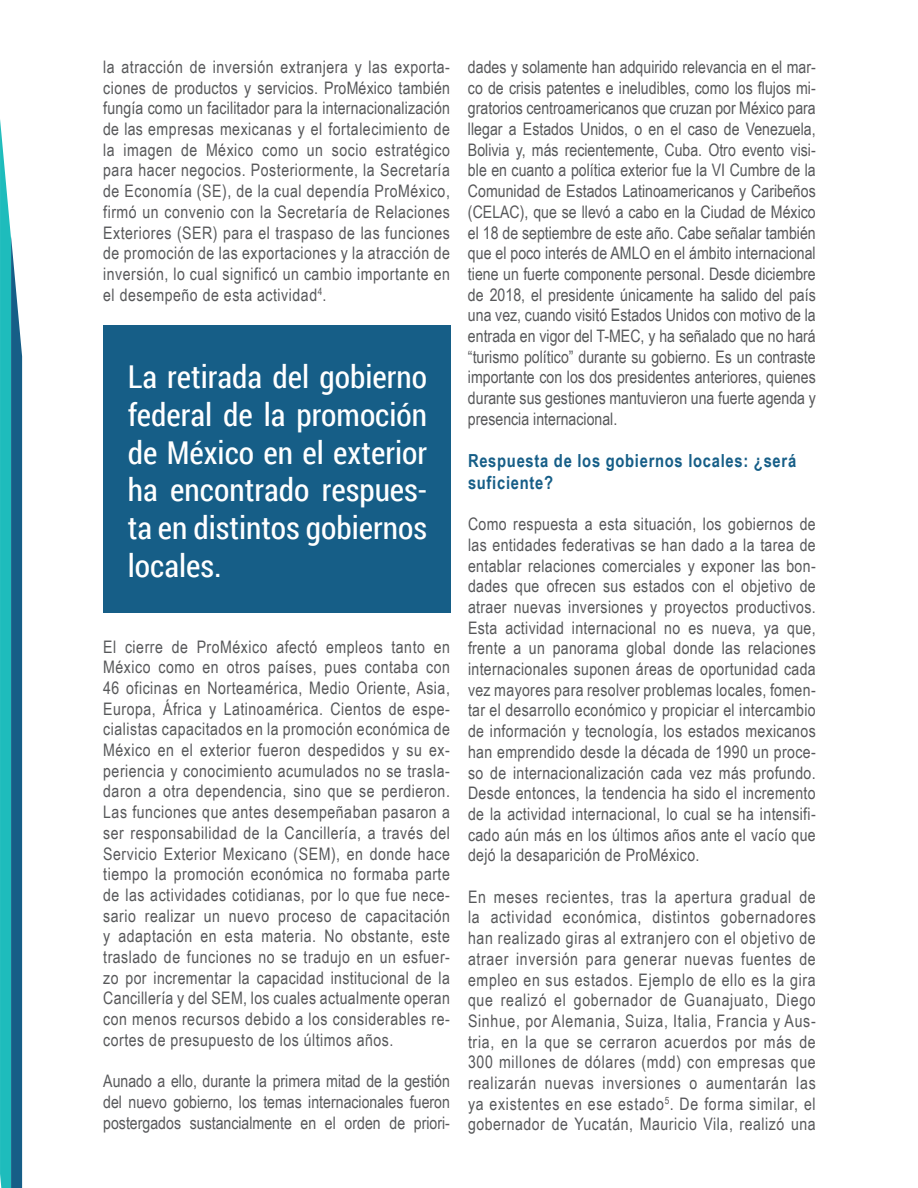
<style>
.page{position:relative;width:918px;height:1188px;background:#fff}
.page>*{position:absolute;margin:0;border:0;box-sizing:border-box;transform-origin:0 0}
.t1{font:31.5px/37.8px "Roboto Condensed";color:#fff;text-align:justify}
.t2{font:700 18px/21.6px "Arial Narrow";letter-spacing:.04em;color:#165e87}
.t3{font:17.25px/20.7px "Arial Narrow";letter-spacing:.02em;color:#57585a;text-align:justify}
</style>
<div class="page">
<svg style="left:0;top:119px;width:22px;height:1069px;background:#349cad"></svg>
<div style="left:103px;top:326px;width:348px;height:287px;background:#165e87"></div>
<p class="t3" style="left:103px;top:56px;width:348px">la atracción de inversión extranjera y las exporta&shy;ciones de productos y servicios. ProMéxico también fungía como un facilitador para la internacionalización de las empresas mexicanas y el fortalecimiento de la imagen de México como un socio estratégico para hacer negocios. Posteriormente, la Secretaría de Economía (SE), de la cual dependía ProMéxico, firmó un convenio con la Secretaría de Relaciones Exteriores (SER) para el traspaso de las funciones de promoción de las exportaciones y la atracción de inversión, lo cual significó un cambio importante en el desempeño de esta actividad<sup>4</sup>.</p>
<h1 class="t1" style="left:128px;top:357px;width:301px">La retirada del gobierno federal de la promoción de México en el exterior ha encontrado respues&shy;ta en distintos gobiernos locales.</h1>
<p class="t3" style="left:103px;top:635px;width:348px">El cierre de ProMéxico afectó empleos tanto en México como en otros países, pues contaba con 46 oficinas en Norteamérica, Medio Oriente, Asia, Europa, África y Latinoamérica. Cientos de espe&shy;cialistas capacitados en la promoción económica de México en el exterior fueron despedidos y su ex&shy;periencia y conocimiento acumulados no se trasla&shy;daron a otra dependencia, sino que se perdieron.<br>Las funciones que antes desempeñaban pasaron a ser responsabilidad de la Cancillería, a través del Servicio Exterior Mexicano (SEM), en donde hace tiempo la promoción económica no formaba parte de las actividades cotidianas, por lo que fue nece&shy;sario realizar un nuevo proceso de capacitación y adaptación en esta materia. No obstante, este traslado de funciones no se tradujo en un esfuer&shy;zo por incrementar la capacidad institucional de la Cancillería y del SEM, los cuales actualmente operan con menos recursos debido a los considerables re&shy;cortes de presupuesto de los últimos años.</p>
<p class="t3" style="left:103px;top:1070px;width:348px">Aunado a ello, durante la primera mitad de la gestión del nuevo gobierno, los temas internacionales fueron postergados sustancialmente en el orden de priori-</p>
<p class="t3" style="left:468px;top:56px;width:349px">dades y solamente han adquirido relevancia en el mar&shy;co de crisis patentes e ineludibles, como los flujos mi&shy;gratorios centroamericanos que cruzan por México para llegar a Estados Unidos, o en el caso de Venezuela, Bolivia y, más recientemente, Cuba. Otro evento visi&shy;ble en cuanto a política exterior fue la VI Cumbre de la Comunidad de Estados Latinoamericanos y Caribeños (CELAC), que se llevó a cabo en la Ciudad de México el 18 de septiembre de este año. Cabe señalar también que el poco interés de AMLO en el ámbito internacional tiene un fuerte componente personal. Desde diciembre de 2018, el presidente únicamente ha salido del país una vez, cuando visitó Estados Unidos con motivo de la entrada en vigor del T-MEC, y ha señalado que no hará “turismo político” durante su gobierno. Es un contraste importante con los dos presidentes anteriores, quienes durante sus gestiones mantuvieron una fuerte agenda y presencia internacional.</p>
<p class="t2" style="left:468px;top:449px;width:330px">Respuesta de los gobiernos locales: ¿será suficiente?</p>
<p class="t3" style="left:468px;top:513px;width:349px">Como respuesta a esta situación, los gobiernos de las entidades federativas se han dado a la tarea de entablar relaciones comerciales y exponer las bon&shy;dades que ofrecen sus estados con el objetivo de atraer nuevas inversiones y proyectos productivos.<br>Esta actividad internacional no es nueva, ya que, frente a un panorama global donde las relaciones internacionales suponen áreas de oportunidad cada vez mayores para resolver problemas locales, fomen&shy;tar el desarrollo económico y propiciar el intercambio de información y tecnología, los estados mexicanos han emprendido desde la década de 1990 un proce&shy;so de internacionalización cada vez más profundo.<br>Desde entonces, la tendencia ha sido el incremento de la actividad internacional, lo cual se ha intensifi&shy;cado aún más en los últimos años ante el vacío que dejó la desaparición de ProMéxico.</p>
<p class="t3" style="left:468px;top:886px;width:349px">En meses recientes, tras la apertura gradual de la actividad económica, distintos gobernadores han realizado giras al extranjero con el objetivo de atraer inversión para generar nuevas fuentes de empleo en sus estados. Ejemplo de ello es la gira que realizó el gobernador de Guanajuato, Diego Sinhue, por Alemania, Suiza, Italia, Francia y Aus&shy;tria, en la que se cerraron acuerdos por más de 300 millones de dólares (mdd) con empresas que realizarán nuevas inversiones o aumentarán las ya existentes en ese estado<sup>5</sup>. De forma similar, el gobernador de Yucatán, Mauricio Vila, realizó una</p>
</div>
